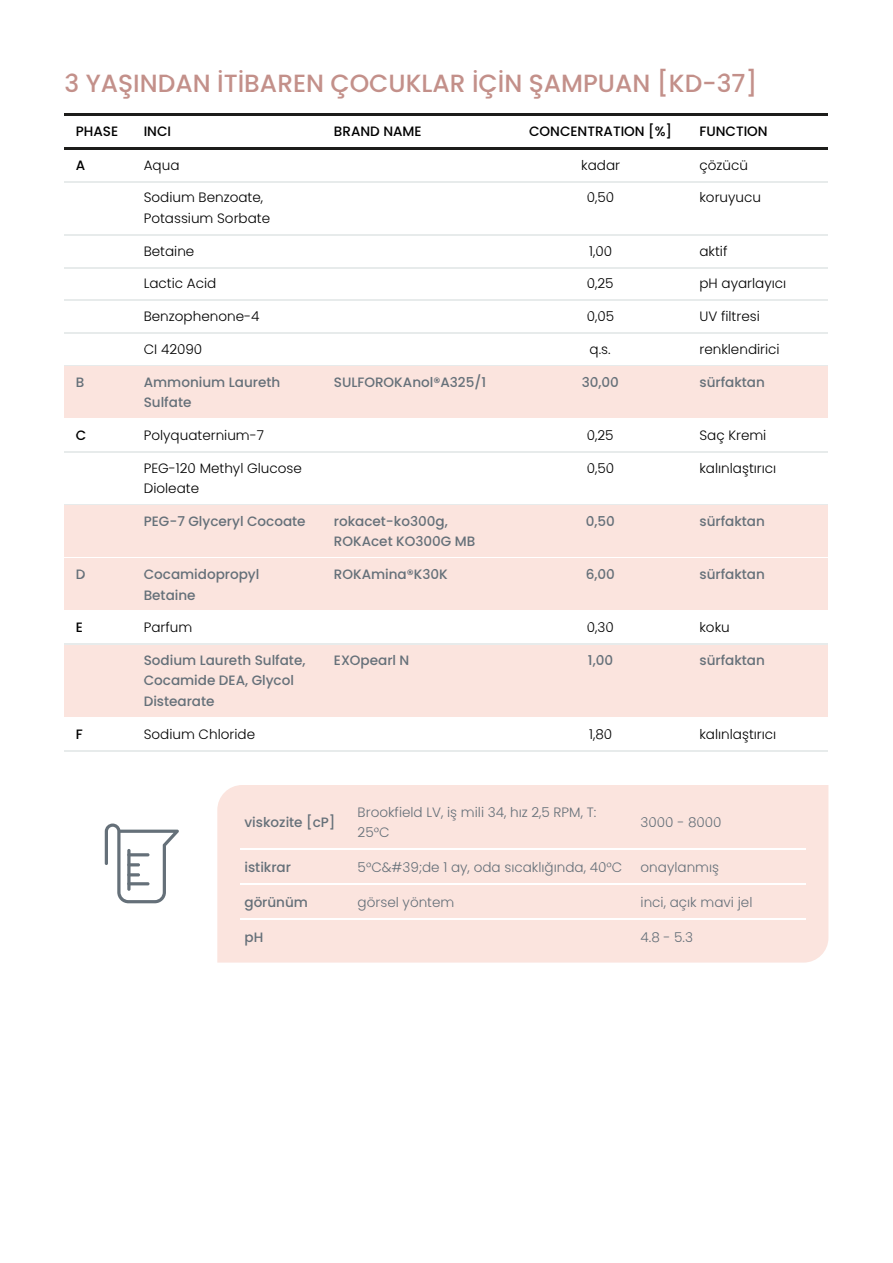
<style>
.page{position:relative;width:893px;height:1263px;background:#fff}
.page>*{position:absolute;margin:0;border:0;box-sizing:border-box;transform-origin:0 0}
.t1{font:24.9px "Medium Poppins";letter-spacing:.005em;color:#c3908a}
.t2{font:13.5px/20.4px "Light Poppins";letter-spacing:.005em;color:#000}
.t3{font:500 13.5px/20.4px "Poppins";letter-spacing:.005em;color:#657079}
.t4{font:13.5px/20.4px "Light Poppins";letter-spacing:.005em;color:#657079}
.t5{font:500 13.5px "Poppins";letter-spacing:.005em;color:#000}
</style>
<div class="page">
<hr style="left:64px;top:113px;width:764px;height:2px;background:#1d1d1b">
<hr style="left:64px;top:147px;width:764px;height:2px;background:#1d1d1b">
<hr style="left:64px;top:181px;width:764px;height:1px;background:#e7ebeb">
<hr style="left:64px;top:234px;width:764px;height:1px;background:#e7ebeb">
<hr style="left:64px;top:267px;width:764px;height:1px;background:#e7ebeb">
<hr style="left:64px;top:300px;width:764px;height:1px;background:#e7ebeb">
<hr style="left:64px;top:333px;width:764px;height:1px;background:#e7ebeb">
<hr style="left:64px;top:365px;width:764px;height:2px;background:#e7ebeb">
<div style="left:64px;top:367px;width:764px;height:53px;background:#fbe4de"></div>
<hr style="left:64px;top:419px;width:764px;height:1px;background:#fff">
<hr style="left:64px;top:451px;width:764px;height:1px;background:#e7ebeb">
<hr style="left:64px;top:505px;width:764px;height:1px;background:#e7ebeb">
<div style="left:64px;top:506px;width:764px;height:53px;background:#fbe4de"></div>
<hr style="left:64px;top:558px;width:764px;height:1px;background:#fff">
<div style="left:64px;top:559px;width:764px;height:53px;background:#fbe4de"></div>
<hr style="left:64px;top:611px;width:764px;height:1px;background:#fff">
<hr style="left:64px;top:644px;width:764px;height:1px;background:#e7ebeb">
<div style="left:64px;top:645px;width:764px;height:73px;background:#fbe4de"></div>
<hr style="left:64px;top:717px;width:764px;height:1px;background:#fff">
<hr style="left:64px;top:750px;width:764px;height:1px;background:#e7ebeb">
<div style="left:217px;top:785px;width:611px;height:178px;background:#fbe4de"></div>
<hr style="left:240px;top:848px;width:113px;height:1px;background:#fff">
<hr style="left:353px;top:848px;width:283px;height:1px;background:#fff">
<hr style="left:636px;top:848px;width:169px;height:1px;background:#fff">
<hr style="left:240px;top:883px;width:113px;height:2px;background:#fff">
<hr style="left:353px;top:883px;width:283px;height:2px;background:#fff">
<hr style="left:636px;top:883px;width:169px;height:2px;background:#fff">
<hr style="left:240px;top:918px;width:113px;height:2px;background:#fff">
<hr style="left:353px;top:918px;width:283px;height:2px;background:#fff">
<hr style="left:636px;top:918px;width:169px;height:2px;background:#fff">
<svg style="left:105px;top:824px;width:74px;height:79px"></svg>
<hr style="left:127px;top:853px;width:22px;height:3px;background:#657079;border-radius:2px">
<h1 class="t1" style="left:64px;top:66px;width:694px">3 YAŞINDAN İTİBAREN ÇOCUKLAR İÇİN ŞAMPUAN [KD-37]</h1>
<p class="t5" style="left:76px;top:122px;width:44px">PHASE</p>
<p class="t5" style="left:144px;top:122px;width:29px">INCI</p>
<p class="t5" style="left:334px;top:122px;width:89px">BRAND NAME</p>
<p class="t5" style="left:529px;top:122px;width:144px">CONCENTRATION [%]</p>
<p class="t5" style="left:699px;top:122px;width:70px">FUNCTION</p>
<p class="t5" style="left:76px;top:156px;width:11px">A</p>
<p class="t2" style="left:144px;top:155px;width:37px">Aqua</p>
<p class="t2" style="left:581px;top:155px;width:40px">kadar</p>
<p class="t2" style="left:699px;top:155px;width:50px">çözücü</p>
<p class="t2" style="left:144px;top:188px;width:128px">Sodium Benzoate,<br>Potassium Sorbate</p>
<p class="t2" style="left:587px;top:188px;width:29px">0,50</p>
<p class="t2" style="left:699px;top:188px;width:63px">koruyucu</p>
<p class="t2" style="left:144px;top:241px;width:52px">Betaine</p>
<p class="t2" style="left:589px;top:241px;width:24px">1,00</p>
<p class="t2" style="left:699px;top:241px;width:29px">aktif</p>
<p class="t2" style="left:144px;top:274px;width:74px">Lactic Acid</p>
<p class="t2" style="left:587px;top:274px;width:28px">0,25</p>
<p class="t2" style="left:699px;top:274px;width:88px">pH ayarlayıcı</p>
<p class="t2" style="left:144px;top:306px;width:117px">Benzophenone-4</p>
<p class="t2" style="left:587px;top:306px;width:29px">0,05</p>
<p class="t2" style="left:699px;top:306px;width:62px">UV filtresi</p>
<p class="t2" style="left:144px;top:339px;width:60px">CI 42090</p>
<p class="t2" style="left:589px;top:339px;width:22px">q.s.</p>
<p class="t2" style="left:699px;top:339px;width:82px">renklendirici</p>
<p class="t3" style="left:76px;top:372px;width:10px">B</p>
<p class="t3" style="left:144px;top:372px;width:138px">Ammonium Laureth<br>Sulfate</p>
<p class="t3" style="left:334px;top:372px;width:154px">SULFOROKAnol®A325/1</p>
<p class="t3" style="left:581px;top:372px;width:39px">30,00</p>
<p class="t3" style="left:699px;top:372px;width:67px">sürfaktan</p>
<p class="t5" style="left:76px;top:426px;width:12px">C</p>
<p class="t2" style="left:144px;top:425px;width:122px">Polyquaternium-7</p>
<p class="t2" style="left:587px;top:425px;width:28px">0,25</p>
<p class="t2" style="left:699px;top:425px;width:68px">Saç Kremi</p>
<p class="t2" style="left:144px;top:458px;width:159px">PEG-120 Methyl Glucose<br>Dioleate</p>
<p class="t2" style="left:587px;top:458px;width:29px">0,50</p>
<p class="t2" style="left:699px;top:458px;width:78px">kalınlaştırıcı</p>
<p class="t3" style="left:144px;top:511px;width:163px">PEG-7 Glyceryl Cocoate</p>
<p class="t3" style="left:334px;top:511px;width:143px">rokacet-ko300g,<br>ROKAcet KO300G MB</p>
<p class="t3" style="left:585px;top:511px;width:31px">0,50</p>
<p class="t3" style="left:699px;top:511px;width:67px">sürfaktan</p>
<p class="t3" style="left:76px;top:564px;width:11px">D</p>
<p class="t3" style="left:144px;top:564px;width:117px">Cocamidopropyl<br>Betaine</p>
<p class="t3" style="left:334px;top:564px;width:115px">ROKAmina®K30K</p>
<p class="t3" style="left:585px;top:564px;width:31px">6,00</p>
<p class="t3" style="left:699px;top:564px;width:67px">sürfaktan</p>
<p class="t5" style="left:76px;top:618px;width:9px">E</p>
<p class="t2" style="left:144px;top:617px;width:50px">Parfum</p>
<p class="t2" style="left:587px;top:617px;width:28px">0,30</p>
<p class="t2" style="left:699px;top:617px;width:32px">koku</p>
<p class="t3" style="left:144px;top:650px;width:163px">Sodium Laureth Sulfate,<br>Cocamide DEA, Glycol<br>Distearate</p>
<p class="t3" style="left:334px;top:650px;width:77px">EXOpearl N</p>
<p class="t3" style="left:588px;top:650px;width:27px">1,00</p>
<p class="t3" style="left:699px;top:650px;width:67px">sürfaktan</p>
<p class="t5" style="left:76px;top:724px;width:8px">F</p>
<p class="t2" style="left:144px;top:724px;width:113px">Sodium Chloride</p>
<p class="t2" style="left:589px;top:724px;width:25px">1,80</p>
<p class="t2" style="left:699px;top:724px;width:78px">kalınlaştırıcı</p>
<p class="t3" style="left:244px;top:812px;width:92px">viskozite [cP]</p>
<p class="t4" style="left:357px;top:802px;width:240px">Brookfield LV, iş mili 34, hız 2,5 RPM, T:<br>25°C</p>
<p class="t4" style="left:640px;top:812px;width:82px">3000 - 8000</p>
<p class="t3" style="left:244px;top:857px;width:48px">istikrar</p>
<p class="t4" style="left:357px;top:857px;width:266px">5°C&amp;#39;de 1 ay, oda sıcaklığında, 40°C</p>
<p class="t4" style="left:640px;top:857px;width:80px">onaylanmış</p>
<p class="t3" style="left:244px;top:892px;width:65px">görünüm</p>
<p class="t4" style="left:357px;top:892px;width:98px">görsel yöntem</p>
<p class="t4" style="left:640px;top:892px;width:113px">inci, açık mavi jel</p>
<p class="t3" style="left:244px;top:927px;width:20px">pH</p>
<p class="t4" style="left:640px;top:927px;width:54px">4.8 - 5.3</p>
</div>
